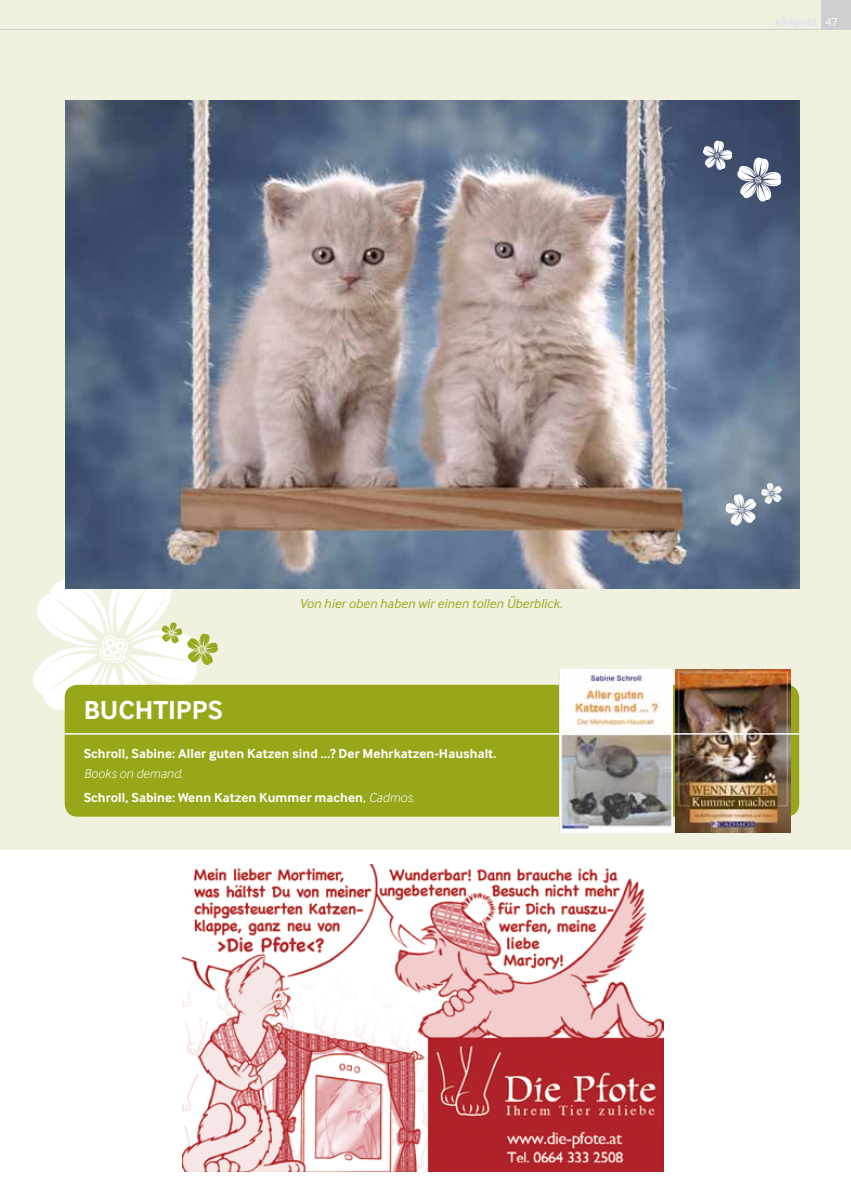
<style>
.page{position:relative;width:851px;height:1191px;background:#fff}
.page>*{position:absolute;margin:0;border:0;box-sizing:border-box;transform-origin:0 0}
.t1{font:700 27px "Inter Face Typo";color:#fff}
.t2{font:700 13.5px/24px "Inter Face Typo";letter-spacing:.005em;color:#fff}
.t3{font:italic 13.5px "Inter Face Typo";letter-spacing:.005em;color:#97a719}
.s1{font-weight:300;font-style:italic}
.s2{font-weight:400}
</style>
<div class="page">
<div style="left:0;top:0;width:850px;height:1191px;background:#f1f1e0"></div>
<div style="left:65px;top:685px;width:734px;height:131px;background:#97a719;border-radius:13px"></div>
<img style="left:559px;top:670px;width:113px;height:162px">
<img style="left:675px;top:670px;width:114px;height:162px">
<hr style="left:65px;top:733px;width:734px;height:1px;background:#fff">
<img style="left:65px;top:100px;width:734px;height:488px">
<svg style="left:724px;top:482px;width:58px;height:45px;background:#94a2b0"></svg>
<svg style="left:701px;top:139px;width:81px;height:64px;background:#6e7a91"></svg>
<svg style="left:33px;top:557px;width:186px;height:183px"></svg>
<div style="left:821px;top:0;width:29px;height:30px;background:#cfcfd1"></div>
<hr style="left:0;top:29px;width:850px;height:1px;background:#cfcfd1">
<div style="left:0;top:850px;width:850px;height:341px;background:#fff"></div>
<img style="left:183px;top:864px;width:480px;height:307px">
<p class="t3" style="left:299px;top:595px;width:264px">Von hier oben haben wir einen tollen Überblick.</p>
<h1 class="t1" style="left:84px;top:694px;width:141px">Buchtipps</h1>
<p class="t2" style="left:84px;top:742px;width:414px">Schroll, Sabine: Aller guten Katzen sind …? Der Mehrkatzen-Haushalt.</p>
<p class="t2" style="left:84px;top:761px;width:332px"><span class="s1">Books on demand.<br></span>Schroll, Sabine: Wenn Katzen Kummer machen<span class="s2">,</span> <span class="s1">Cadmos.</span></p>
</div>
